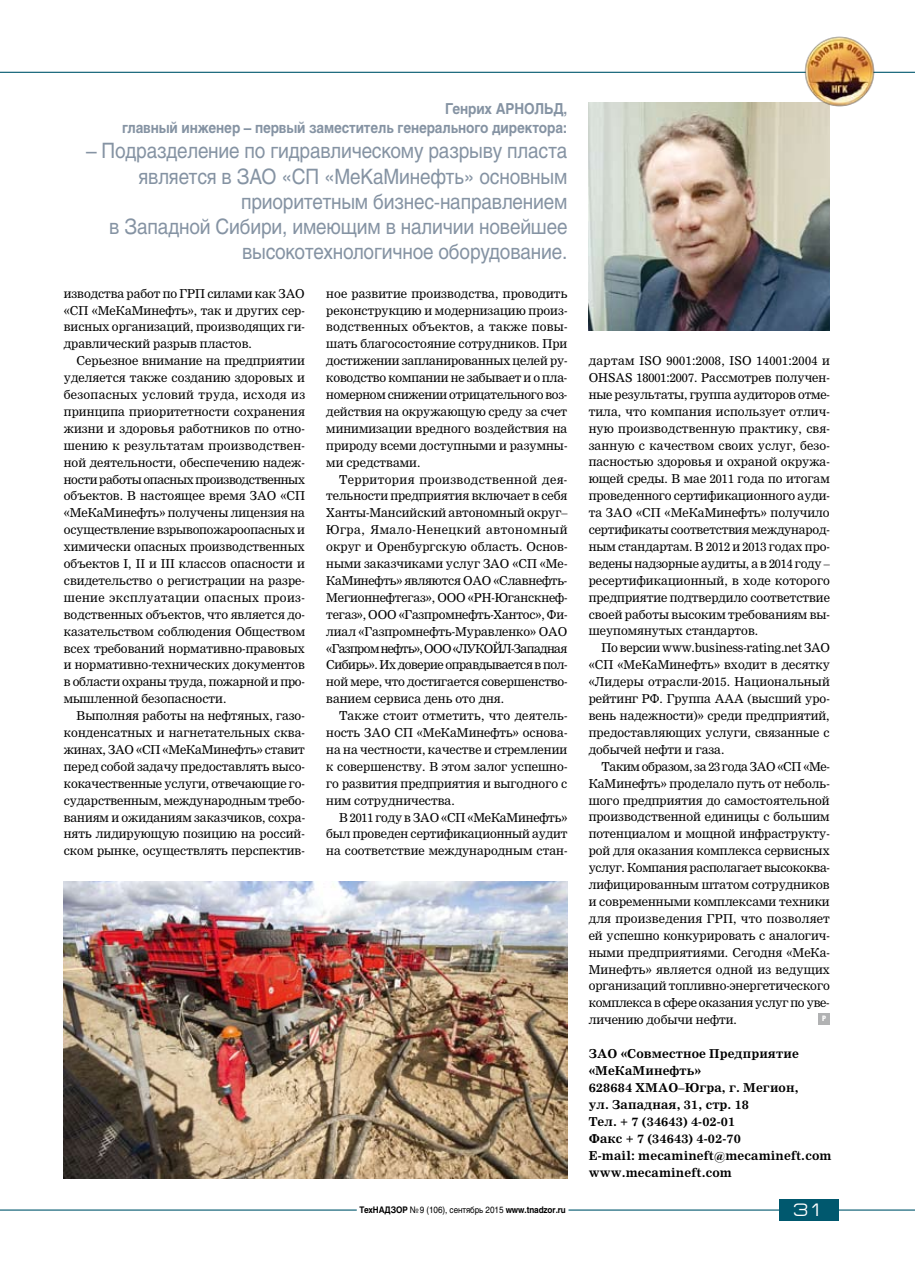
<style>
.page{position:relative;width:915px;height:1276px;background:#fff}
.page>*{position:absolute;margin:0;border:0;box-sizing:border-box;transform-origin:0 0}
.t1{font:21px/25.2px "Helios";letter-spacing:-.01em;color:#8593a3;scale:.9 1}
.t2{font:18px "Europe Ext";color:#fff}
.t3{font:700 15px/19.5px "Helios";letter-spacing:-.01em;color:#8593a3;text-align:right;scale:.9 1}
.t4{font:12px/17px "Nimrod Cyr";color:#000;text-align:justify}
.t5{font:700 12px/17px "Nimrod Cyr";letter-spacing:.01em;color:#000}
.t6{font:700 9px "Helios";letter-spacing:-.01em;color:#000;scale:.9 1}
.t7{font:900 7.5px "Helios Cond";color:#fff}
.s1{font-weight:400}
</style>
<div class="page">
<hr style="left:0;top:72px;width:808px;height:1px;background:#00586e">
<hr style="left:850px;top:72px;width:64px;height:1px;background:#00586e">
<hr style="left:0;top:1209px;width:356px;height:1px;background:#00586e">
<hr style="left:568px;top:1209px;width:346px;height:1px;background:#00586e">
<div style="left:778px;top:1199px;width:60px;height:21px;background:#00586e"></div>
<img style="left:588px;top:102px;width:241px;height:229px">
<img style="left:800px;top:36px;width:77px;height:71px">
<div style="left:818px;top:1013px;width:11px;height:11px;background:#b1b2b3"></div>
<img style="left:64px;top:881px;width:503px;height:297px">
<p class="t3" style="left:122px;top:99px;width:496px">Генрих АРНОЛЬД,<br>главный инженер – первый заместитель генерального директора:</p>
<h1 class="t1" style="left:138px;top:138px;width:478px;text-indent:-52px">– Подразделение по гидравлическому разрыву пласта является в ЗАО</h1>
<h1 class="t1" style="left:109px;top:163px;width:510px;text-align:right">«СП «МеКаМинефть» основным<br>приоритетным бизнес-направлением<br>в Западной Сибири, имеющим в наличии новейшее высокотехнологичное оборудование.</h1>
<p class="t4" style="left:64px;top:285px;width:242px">изводства работ по ГРП силами как ЗАО «СП «МеКаМинефть», так и других сер&shy;висных организаций, производящих ги&shy;дравлический разрыв пластов.</p>
<p class="t4" style="left:64px;top:352px;width:243px;text-indent:13px">Серьезное внимание на предприятии уделяется также созданию здоровых и безопасных условий труда, исходя из принципа приоритетности сохранения жизни и здоровья работников по отно&shy;шению к результатам производствен&shy;ной деятельности, обеспечению надеж&shy;ности работы опасных производственных объектов. В настоящее время ЗАО «СП «МеКаМинефть» получены лицензия на осуществление взрывопожароопасных и химически опасных производственных объектов I, II и III классов опасности и свидетельство о регистрации на разре&shy;шение эксплуатации опасных произ&shy;водственных объектов, что является до&shy;казательством соблюдения Обществом всех требований нормативно-правовых и нормативно-технических документов в области охраны труда, пожарной и про&shy;мышленной безопасности.</p>
<p class="t4" style="left:64px;top:707px;width:243px;text-indent:13px">Выполняя работы на нефтяных, газо&shy;конденсатных и нагнетательных сква&shy;жинах, ЗАО «СП «МеКаМинефть» ставит перед собой задачу предоставлять высо&shy;кокачественные услуги, отвечающие го&shy;сударственным, международным требо&shy;ваниям и ожиданиям заказчиков, сохра&shy;нять лидирующую позицию на россий&shy;ском рынке, осуществлять перспектив-</p>
<p class="t4" style="left:326px;top:285px;width:242px">ное развитие производства, проводить реконструкцию и модернизацию произ&shy;водственных объектов, а также повы&shy;шать благосостояние сотрудников. При достижении запланированных целей ру&shy;ководство компании не забывает и о пла&shy;номерном снижении отрицательного воз&shy;действия на окружающую среду за счет минимизации вредного воздействия на природу всеми доступными и разумны&shy;ми средствами.</p>
<p class="t4" style="left:326px;top:471px;width:243px;text-indent:13px">Территория производственной дея&shy;тельности предприятия включает в себя Ханты-Мансийский автономный округ– Югра, Ямало-Ненецкий автономный округ и Оренбургскую область. Основ&shy;ными заказчиками услуг ЗАО «СП «Ме-КаМинефть» являются ОАО «Славнефть-Мегионнефтегаз», ООО «РН-Юганскнеф&shy;тегаз», ООО «Газпромнефть-Хантос», Фи&shy;лиал «Газпромнефть-Муравленко» ОАО «Газпром нефть», ООО «ЛУКОЙЛ-Западная Сибирь». Их доверие оправдывается в пол&shy;ной мере, что достигается совершенство&shy;ванием сервиса день ото дня.</p>
<p class="t4" style="left:326px;top:707px;width:242px;text-indent:13px">Также стоит отметить, что деятель&shy;ность ЗАО СП «МеКаМинефть» основа&shy;на на честности, качестве и стремлении к совершенству. В этом залог успешно&shy;го развития предприятия и выгодного с ним сотрудничества.</p>
<p class="t4" style="left:326px;top:808px;width:242px;text-indent:13px">В 2011 году в ЗАО «СП «МеКаМинефть» был проведен сертификационный аудит на соответствие международным стан-</p>
<p class="t4" style="left:588px;top:352px;width:243px">дартам ISO 9001:2008, ISO 14001:2004 и OHSAS 18001:2007. Рассмотрев получен&shy;ные результаты, группа аудиторов отме&shy;тила, что компания использует отлич&shy;ную производственную практику, свя&shy;занную с качеством своих услуг, безо&shy;пасностью здоровья и охраной окружа&shy;ющей среды. В мае 2011 года по итогам проведенного сертификационного ауди&shy;та ЗАО «СП «МеКаМинефть» получило сертификаты соответствия международ&shy;ным стандартам. В 2012 и 2013 годах про&shy;ведены надзорные аудиты, а в 2014 году – ресертификационный, в ходе которого предприятие подтвердило соответствие своей работы высоким требованиям вы&shy;шеупомянутых стандартов.</p>
<p class="t4" style="left:588px;top:639px;width:243px;text-indent:13px">По версии www.business-rating.net ЗАО «СП «МеКаМинефть» входит в десятку «Лидеры отрасли-2015. Национальный рейтинг РФ. Группа ААА (высший уро&shy;вень надежности)» среди предприятий, предоставляющих услуги, связанные с добычей нефти и газа.</p>
<p class="t4" style="left:588px;top:758px;width:243px;text-indent:13px">Таким образом, за 23 года ЗАО «СП «Ме-КаМинефть» проделало путь от неболь&shy;шого предприятия до самостоятельной производственной единицы с большим потенциалом и мощной инфраструкту&shy;рой для оказания комплекса сервисных услуг. Компания располагает высококва&shy;лифицированным штатом сотрудников и современными комплексами техники для произведения ГРП, что позволяет ей успешно конкурировать с аналогич&shy;ными предприятиями. Сегодня «МеКа-Минефть» является одной из ведущих организаций топливно-энергетического комплекса в сфере оказания услуг по уве&shy;личению добычи нефти.</p>
<p class="t7" style="left:821px;top:1014px;width:6px">Р</p>
<p class="t5" style="left:588px;top:1045px;width:244px">ЗАО «Совместное Предприятие «МеКаМинефть»<br>628684 ХМАО–Югра, г. Мегион,<br>ул. Западная, 31, стр. 18<br>Тел. + 7 (34643) 4-02-01<br>Факс + 7 (34643) 4-02-70<br>E-mail: mecamineft@mecamineft.com www.mecamineft.com</p>
<p class="t6" style="left:359px;top:1204px;width:231px">ТехНАДЗОР <span class="s1">№9 (106), сентябрь 2015</span> www.tnadzor.ru</p>
<h2 class="t2" style="left:792px;top:1200px;width:33px">31</h2>
</div>
